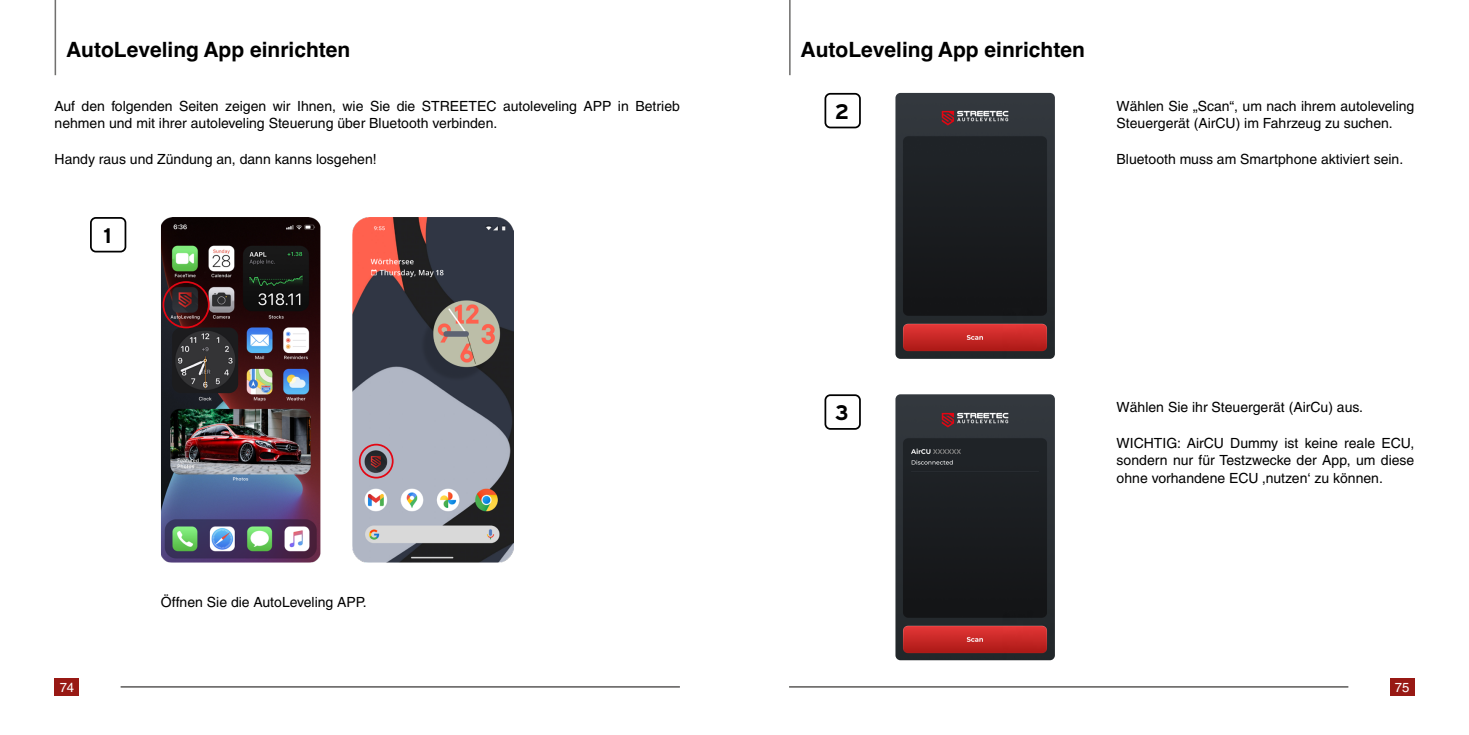
<style>
.page{position:relative;width:1469px;height:735px;background:#fff}
.page>*{position:absolute;margin:0;border:0;box-sizing:border-box;transform-origin:0 0}
.t1{font:700 21px "Helvetica";color:#000}
.t2{font:700 21px "Interstate";color:#000}
.t3{font:14px/17.7px "Helvetica";color:#000}
.t4{font:13.12px "Helvetica";color:#fff}
</style>
<div class="page">
<hr style="left:55px;top:0;width:1px;height:75px;background:#71706f">
<hr style="left:789px;top:0;width:1px;height:75px;background:#71706f">
<img style="left:161px;top:217px;width:159px;height:345px">
<div style="left:90px;top:217px;width:36px;height:35px;border:2px solid #000;border-radius:5px"></div>
<img style="left:352px;top:217px;width:162px;height:345px">
<div style="left:162px;top:281px;width:48px;height:47px;border:2px solid #e30613;border-radius:50%"></div>
<div style="left:359px;top:443px;width:34px;height:35px;border:2px solid #e30613;border-radius:50%"></div>
<img style="left:895px;top:93px;width:159px;height:265px">
<img style="left:895px;top:394px;width:159px;height:266px">
<div style="left:824px;top:93px;width:36px;height:35px;border:2px solid #000;border-radius:5px"></div>
<div style="left:824px;top:394px;width:36px;height:35px;border:2px solid #000;border-radius:5px"></div>
<hr style="left:121px;top:685px;width:559px;height:2px;background:#71706f">
<div style="left:55px;top:677px;width:24px;height:18px;background:#981914"></div>
<hr style="left:789px;top:685px;width:559px;height:2px;background:#71706f">
<div style="left:1389px;top:677px;width:25px;height:18px;background:#981914"></div>
<h1 class="t1" style="left:66px;top:33px;width:286px">AutoLeveling App einrichten</h1>
<h1 class="t1" style="left:800px;top:33px;width:286px">AutoLeveling App einrichten</h1>
<p class="t3" style="left:55px;top:97px;width:627px">Auf den folgenden Seiten zeigen wir Ihnen, wie Sie die STREETEC autoleveling APP in Betrieb nehmen und mit ihrer autoleveling Steuerung über Bluetooth verbinden.</p>
<p class="t3" style="left:55px;top:150px;width:324px">Handy raus und Zündung an, dann kanns losgehen!</p>
<h1 class="t2" style="left:103px;top:224px;width:10px">1</h1>
<h1 class="t2" style="left:834px;top:100px;width:16px">2</h1>
<p class="t3" style="left:1116px;top:97px;width:299px">Wählen Sie „Scan“, um nach ihrem autoleveling<br>Steuergerät (AirCU) im Fahrzeug zu suchen.</p>
<p class="t3" style="left:1116px;top:150px;width:288px">Bluetooth muss am Smartphone aktiviert sein.</p>
<p class="t3" style="left:161px;top:593px;width:207px">Öffnen Sie die AutoLeveling APP.</p>
<h1 class="t2" style="left:835px;top:401px;width:15px">3</h1>
<p class="t3" style="left:1116px;top:398px;width:248px">Wählen Sie ihr Steuergerät (AirCu) aus.</p>
<p class="t3" style="left:1116px;top:433px;width:299px;text-align:justify">WICHTIG: AirCU Dummy ist keine reale ECU, sondern nur für Testzwecke der App, um diese ohne vorhandene ECU ‚nutzen‘ zu können.</p>
<p class="t4" style="left:60px;top:679px;width:16px">74</p>
<p class="t4" style="left:1394px;top:679px;width:16px">75</p>
</div>
